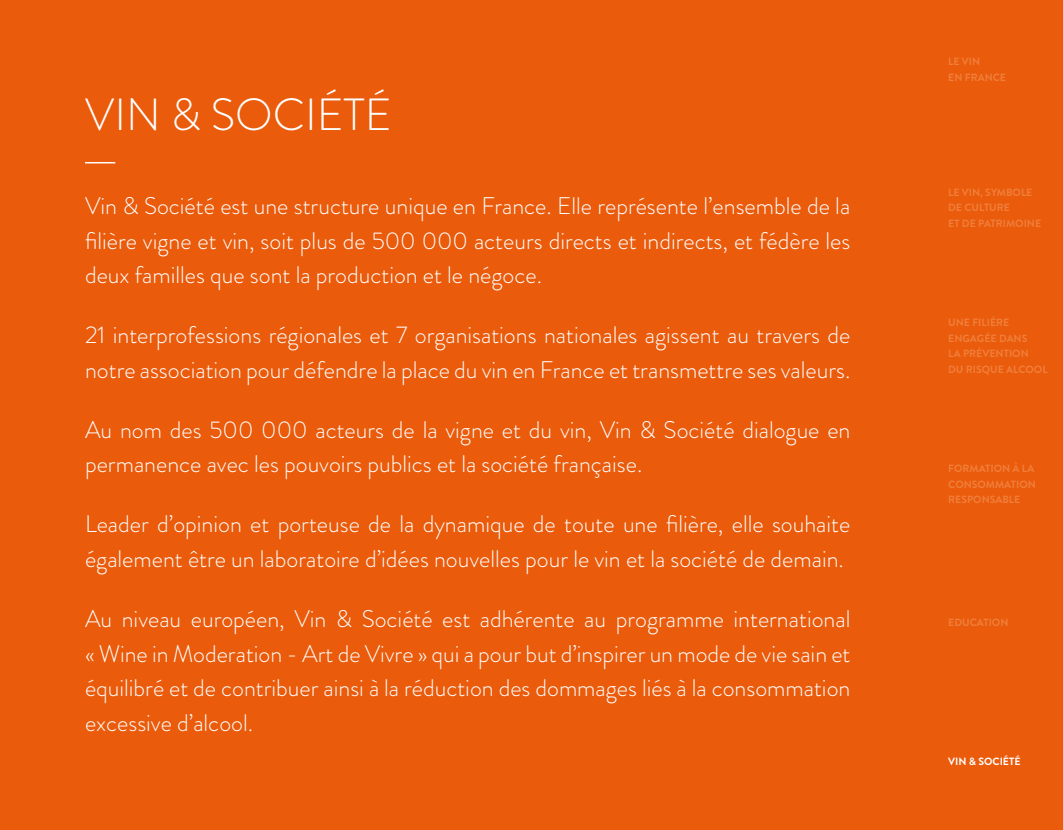
<style>
.page{position:relative;width:1063px;height:830px;background:#fff}
.page>*{position:absolute;margin:0;border:0;box-sizing:border-box;transform-origin:0 0}
.t1{font:300 45px "Brandon Grotesque";color:#fff}
.t2{font:300 24px/34.5px "Brandon Grotesque";color:#fff}
.t3{font:700 10.5px/15.6px "Brandon Grotesque";color:#f07f3c}
.t4{font:700 10.5px "Brandon Grotesque";color:#fff}
</style>
<div class="page">
<div style="left:0;top:0;width:1063px;height:829px;background:#ea5b0b"></div>
<hr style="left:85px;top:162px;width:30px;height:1px;background:#fff">
<h1 class="t1" style="left:85px;top:84px;width:308px">VIN &amp; SOCIÉTÉ</h1>
<p class="t2" style="left:85px;top:188px;width:767px;text-align:justify">Vin &amp; Société est une structure unique en France. Elle représente l’ensemble de la filière vigne et vin, soit plus de 500 000 acteurs directs et indirects, et fédère les deux familles que sont la production et le négoce.</p>
<p class="t2" style="left:85px;top:317px;width:767px">21 interprofessions régionales et 7 organisations nationales agissent au travers de notre association pour défendre la place du vin en France et transmettre ses valeurs.</p>
<p class="t2" style="left:85px;top:412px;width:767px">Au nom des 500 000 acteurs de la vigne et du vin, Vin &amp; Société dialogue en permanence avec les pouvoirs publics et la société française.</p>
<p class="t2" style="left:85px;top:506px;width:767px">Leader d’opinion et porteuse de la dynamique de toute une filière, elle souhaite également être un laboratoire d’idées nouvelles pour le vin et la société de demain.</p>
<p class="t2" style="left:85px;top:601px;width:767px;text-align:justify">Au niveau européen, Vin &amp; Société est adhérente au programme international « Wine in Moderation - Art de Vivre » qui a pour but d’inspirer un mode de vie sain et équilibré et de contribuer ainsi à la réduction des dommages liés à la consommation excessive d’alcool.</p>
<p class="t3" style="left:948px;top:54px;width:59px">LE VIN<br>EN FRANCE</p>
<p class="t3" style="left:948px;top:184px;width:95px">LE VIN, SYMBOLE<br>DE CULTURE<br>ET DE PATRIMOINE</p>
<p class="t3" style="left:948px;top:314px;width:101px">UNE FILIÈRE<br>ENGAGÉE DANS<br>LA PRÉVENTION<br>DU RISQUE ALCOOL</p>
<p class="t3" style="left:948px;top:461px;width:89px">FORMATION À LA<br>CONSOMMATION<br>RESPONSABLE</p>
<p class="t3" style="left:948px;top:614px;width:62px">EDUCATION</p>
<p class="t4" style="left:948px;top:753px;width:74px">VIN &amp; SOCIÉTÉ</p>
</div>
